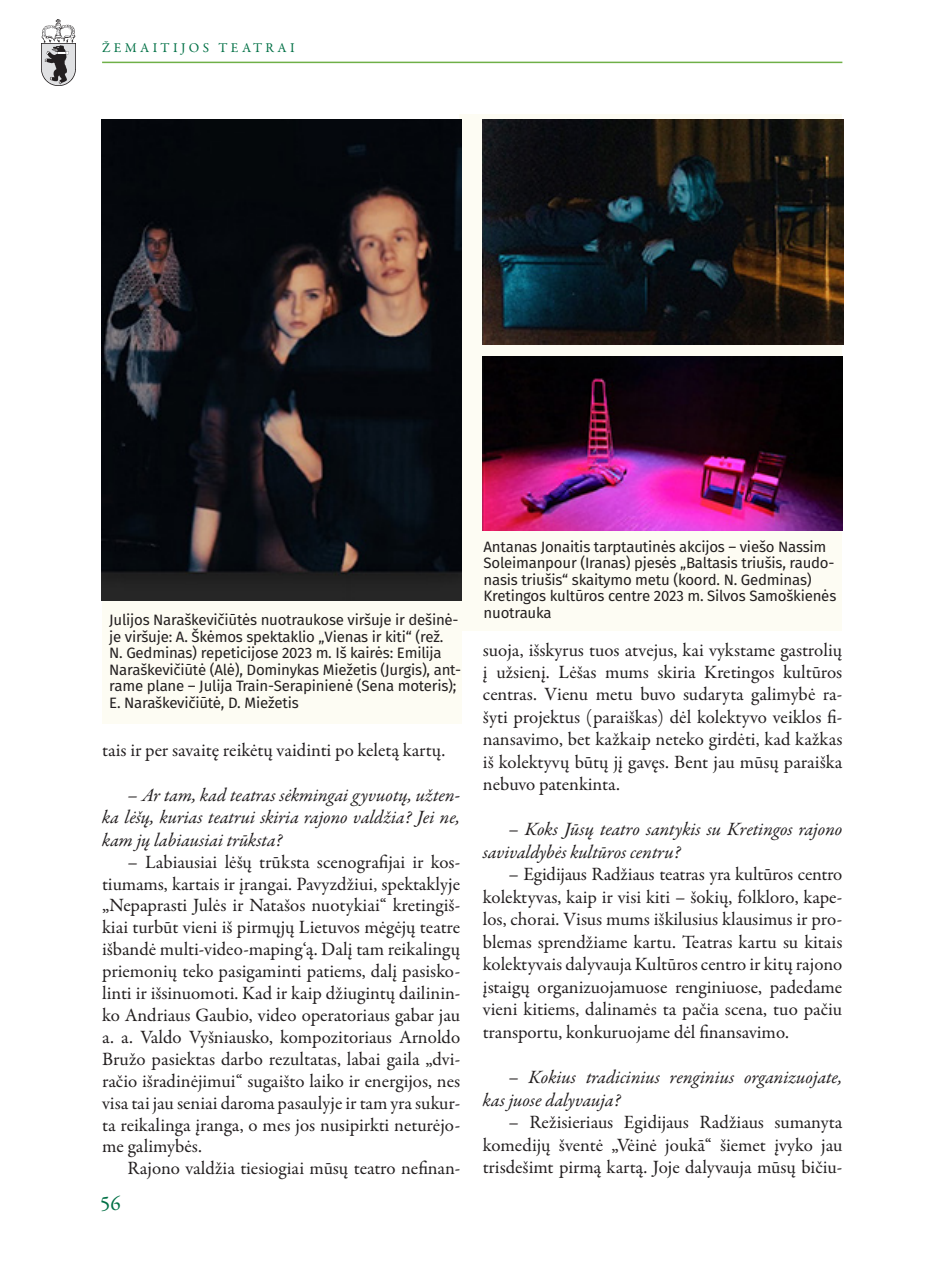
<style>
.page{position:relative;width:936px;height:1276px;background:#fff}
.page>*{position:absolute;margin:0;border:0;box-sizing:border-box;transform-origin:0 0}
.t1{font:21px "Garamond Premr Pro";color:#017045}
.tekstas{font:18.9px/21.9px "Garamond Premr Pro";color:#231f20;text-align:justify}
.tekstas-2{font:italic 18.9px/22.5px "Garamond Premr Pro";letter-spacing:-.005em;color:#231f20}
.parašas{font:15px/16.5px "Fira Sans";letter-spacing:-.015em;color:#231f20}
.t2{font:13.5px "Garamond Premr Pro";letter-spacing:.25em;color:#017045}
.s1{font-style:normal}
</style>
<div class="page">
<img style="left:41px;top:19px;width:35px;height:67px">
<hr style="left:102px;top:62px;width:740px;height:1px;background:#6fb048">
<div style="left:459px;top:114px;width:382px;height:516px;background:#fdfcf3"></div>
<div style="left:102px;top:119px;width:359px;height:605px;background:#fdfcf3"></div>
<img style="left:102px;top:119px;width:359px;height:482px">
<img style="left:483px;top:119px;width:360px;height:225px">
<img style="left:482px;top:356px;width:360px;height:175px">
<p class="t2" style="left:102px;top:39px;width:194px">ŽEMAITIJOS TEATRAI</p>
<p class="parašas" style="left:109px;top:613px;width:351px">Julijos Naraškevičiūtės nuotraukose viršuje ir dešinė-</p>
<p class="parašas" style="left:109px;top:629px;width:353px">je viršuje: A. Škėmos spektaklio „Vienas ir kiti“ (rež.<br>N. Gedminas) repeticijose 2023 m. Iš kairės: Emilija Naraškevičiūtė (Alė), Dominykas Miežetis (Jurgis), ant&shy;rame plane – Julija Train-Serapinienė (Sena moteris);</p>
<p class="parašas" style="left:109px;top:695px;width:191px">E. Naraškevičiūtė, D. Miežetis</p>
<p class="tekstas" style="left:102px;top:739px;width:345px">tais ir per savaitę reikėtų vaidinti po keletą kartų.</p>
<p class="tekstas-2" style="left:102px;top:784px;width:359px;text-align:justify;text-indent:26px">– Ar tam, kad teatras sėkmingai gyvuotų, užten&shy;ka lėšų, kurias teatrui skiria rajono valdžia? Jei ne, kam jų labiausiai trūksta?</p>
<p class="tekstas" style="left:102px;top:851px;width:359px;text-indent:26px">– Labiausiai lėšų trūksta scenografijai ir kos&shy;tiumams, kartais ir įrangai. Pavyzdžiui, spektaklyje „Nepaprasti Julės ir Natašos nuotykiai“ kretingiš&shy;kiai turbūt vieni iš pirmųjų Lietuvos mėgėjų teatre išbandė multi-video-maping‘ą. Dalį tam reikalingų priemonių teko pasigaminti patiems, dalį pasisko&shy;linti ir išsinuomoti. Kad ir kaip džiugintų dailinin&shy;ko Andriaus Gaubio, video operatoriaus gabar jau a. a. Valdo Vyšniausko, kompozitoriaus Arnoldo Bružo pasiektas darbo rezultatas, labai gaila „dvi&shy;račio išradinėjimui“ sugaišto laiko ir energijos, nes visa tai jau seniai daroma pasaulyje ir tam yra sukur&shy;ta reikalinga įranga, o mes jos nusipirkti neturėjo&shy;me galimybės.</p>
<p class="tekstas" style="left:128px;top:1158px;width:334px">Rajono valdžia tiesiogiai mūsų teatro nefinan-</p>
<p class="t1" style="left:100px;top:1190px;width:22px">56</p>
<p class="parašas" style="left:483px;top:539px;width:344px">Antanas Jonaitis tarptautinės akcijos – viešo Nassim</p>
<p class="parašas" style="left:483px;top:556px;width:352px">Soleimanpour (Iranas) pjesės „Baltasis triušis, raudo-</p>
<p class="parašas" style="left:483px;top:572px;width:329px">nasis triušis“ skaitymo metu (koord. N. Gedminas)</p>
<p class="parašas" style="left:483px;top:589px;width:354px">Kretingos kultūros centre 2023 m. Silvos Samoškienės nuotrauka</p>
<p class="tekstas" style="left:483px;top:639px;width:361px;line-height:22.4px">suoja, išskyrus tuos atvejus, kai vykstame gastrolių į užsienį. Lėšas mums skiria Kretingos kultūros centras. Vienu metu buvo sudaryta galimybė ra&shy;šyti projektus (paraiškas) dėl kolektyvo veiklos fi&shy;nansavimo, bet kažkaip neteko girdėti, kad kažkas iš kolektyvų būtų jį gavęs. Bent jau mūsų paraiška nebuvo patenkinta.</p>
<p class="tekstas-2" style="left:483px;top:819px;width:361px;text-indent:26px"><span class="s1">–</span> Koks Jūsų teatro santykis su Kretingos rajono savivaldybės kultūros centru?</p>
<p class="tekstas" style="left:483px;top:863px;width:361px;line-height:22.5px;text-indent:26px">– Egidijaus Radžiaus teatras yra kultūros centro kolektyvas, kaip ir visi kiti – šokių, folkloro, kape&shy;los, chorai. Visus mums iškilusius klausimus ir pro&shy;blemas sprendžiame kartu. Teatras kartu su kitais kolektyvais dalyvauja Kultūros centro ir kitų rajono įstaigų organizuojamuose renginiuose, padedame vieni kitiems, dalinamės ta pačia scena, tuo pačiu transportu, konkuruojame dėl finansavimo.</p>
<p class="tekstas-2" style="left:483px;top:1066px;width:361px;text-indent:26px"><span class="s1">–</span> Kokius tradicinius renginius organizuojate, kas juose dalyvauja?</p>
<p class="tekstas" style="left:483px;top:1111px;width:361px;line-height:22.5px;text-indent:26px">– Režisieriaus Egidijaus Radžiaus sumanyta komedijų šventė „Vėinė joukā“ šiemet įvyko jau trisdešimt pirmą kartą. Joje dalyvauja mūsų bičiu-</p>
</div>
